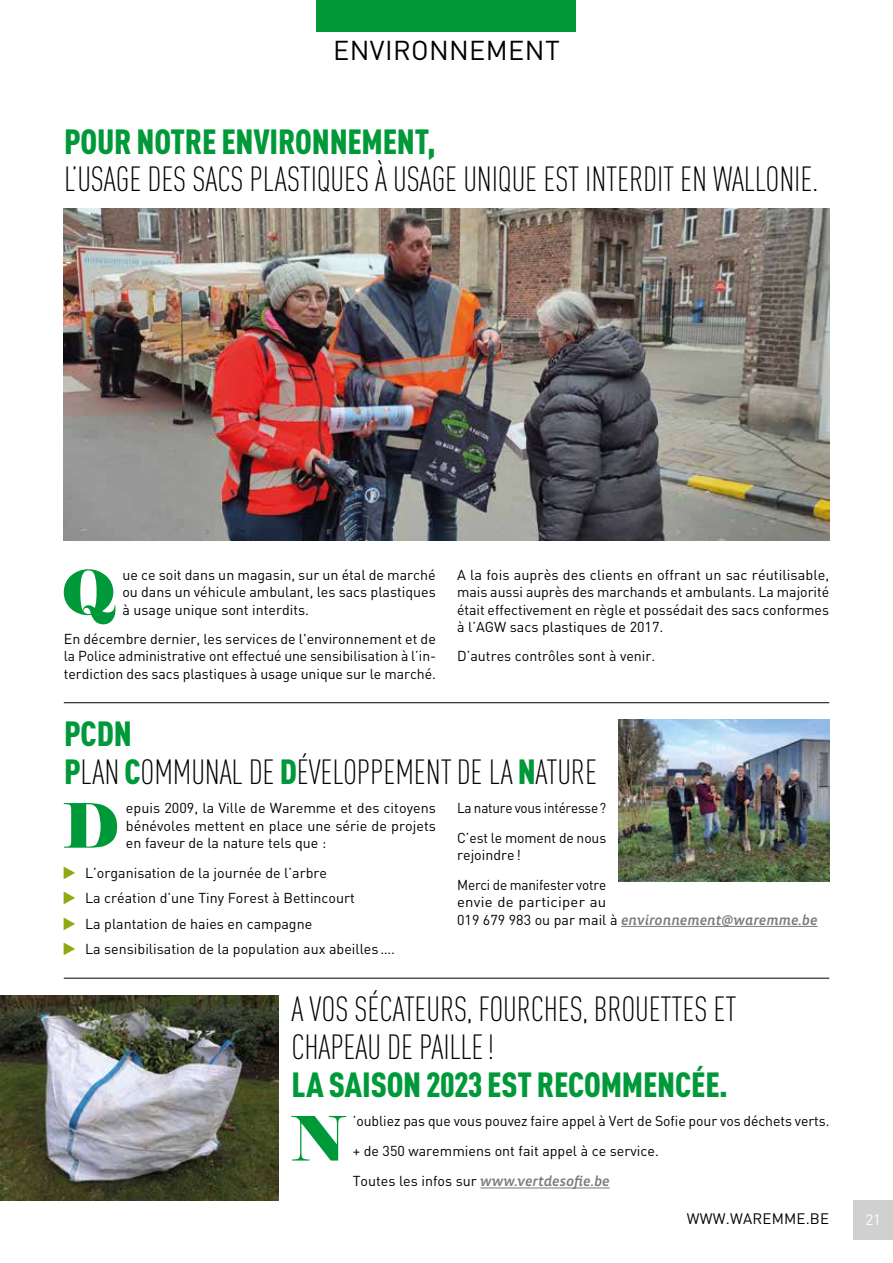
<style>
.page{position:relative;width:893px;height:1263px;background:#fff}
.page>*{position:absolute;margin:0;border:0;box-sizing:border-box;transform-origin:0 0}
.t1{font:61.2px "Elephant";color:#00993a}
.t2{font:300 34.5px/37.5px "DIN Cond";letter-spacing:-.005em;color:#020203}
.t3{font:900 34.5px "DIN Cond";letter-spacing:-.005em;color:#00993a}
.t4{font:27px "DIN";letter-spacing:.015em;color:#000}
.t5{font:15px "DIN";letter-spacing:.015em;color:#000}
.t6{font:15px "DIN";color:#fff}
.t7{font:14.25px/17.1px "DIN";color:#000;text-align:justify}
.t8{font:14.25px "Vista Sans Alt Med Ita";color:#7c7b7b}
.t9{font:14.25px/29.8px "DIN";color:#000;scale:.95 1}
.t10{font:14.25px "DIN";color:#000;scale:1.05 1}
.s1{font-weight:900;color:#00993a}
.s2{font-family:"DIN";color:#000}
</style>
<div class="page">
<div style="left:854px;top:1200px;width:39px;height:39px;background:#d0d0d0"></div>
<div style="left:317px;top:0;width:259px;height:32px;background:#00993a"></div>
<img style="left:64px;top:208px;width:765px;height:333px">
<hr style="left:480px;top:1188px;width:130px;height:1px;background:#7c7b7b">
<img style="left:0;top:995px;width:279px;height:205px">
<hr style="left:621px;top:926px;width:197px;height:1px;background:#7c7b7b">
<img style="left:619px;top:720px;width:210px;height:161px">
<hr style="left:64px;top:702px;width:765px;height:1px;background:#000">
<hr style="left:64px;top:978px;width:765px;height:1px;background:#000">
<h3 class="t4" style="left:333px;top:34px;width:228px">ENVIRONNEMENT</h3>
<h2 class="t3" style="left:64px;top:120px;width:373px">POUR NOTRE ENVIRONNEMENT,</h2>
<h2 class="t2" style="left:64px;top:160px;width:756px">L’USAGE DES SACS PLASTIQUES À USAGE UNIQUE EST INTERDIT EN WALLONIE.</h2>
<h1 class="t1" style="left:61px;top:554px;width:57px">Q</h1>
<p class="t7" style="left:122px;top:566px;width:315px">ue ce soit dans un magasin, sur un étal de marché ou dans un véhicule ambulant, les sacs plastiques à usage unique sont interdits.</p>
<p class="t7" style="left:64px;top:630px;width:374px">En décembre dernier, les services de l'environnement et de la Police administrative ont effectué une sensibilisation à l’in&shy;terdiction des sacs plastiques à usage unique sur le marché.</p>
<p class="t7" style="left:457px;top:566px;width:374px">A la fois auprès des clients en offrant un sac réutilisable, mais aussi auprès des marchands et ambulants. La majorité était effectivement en règle et possédait des sacs conformes à l’AGW sacs plastiques de 2017.</p>
<p class="t7" style="left:457px;top:647px;width:200px">D’autres contrôles sont à venir.</p>
<h2 class="t2" style="left:64px;top:715px;width:535px"><span class="s1">PCDN<br>P</span>LAN <span class="s1">C</span>OMMUNAL DE <span class="s1">D</span>ÉVELOPPEMENT DE LA <span class="s1">N</span>ATURE</h2>
<h1 class="t1" style="left:62px;top:787px;width:59px">D</h1>
<p class="t7" style="left:126px;top:799px;width:312px">epuis 2009, la Ville de Waremme et des citoyens bénévoles mettent en place une série de projets en faveur de la nature tels que :</p>
<p class="t7" style="left:85px;top:859px;width:311px;line-height:25.7px;text-align:left">L’organisation de la journée de l’arbre<br>La création d’une Tiny Forest à Bettincourt<br>La plantation de haies en campagne<br>La sensibilisation de la population aux abeilles….</p>
<p class="t9" style="left:457px;top:793px;width:158px">La nature vous intéresse?<br>C’est le moment de nous</p>
<p class="t7" style="left:457px;top:840px;width:151px;line-height:29.8px">rejoindre!<br>Merci de manifester votre</p>
<p class="t10" style="left:457px;top:893px;width:144px">envie de participer au</p>
<p class="t8" style="left:457px;top:912px;width:362px"><span class="s2">019 679 983 ou par mail à</span> environnement@waremme.be</p>
<h2 class="t2" style="left:292px;top:990px;width:446px">A VOS SÉCATEURS, FOURCHES, BROUETTES ET<br>CHAPEAU DE PAILLE!</h2>
<h2 class="t3" style="left:292px;top:1062px;width:438px">LA SAISON 2023 EST RECOMMENCÉE.</h2>
<h1 class="t1" style="left:292px;top:1100px;width:57px">N</h1>
<p class="t7" style="left:353px;top:1106px;width:478px;line-height:29.8px">’oubliez pas que vous pouvez faire appel à Vert de Sofie pour vos déchets verts. + de 350 waremmiens ont fait appel à ce service.</p>
<p class="t8" style="left:353px;top:1174px;width:259px"><span class="s2">Toutes les infos sur</span> www.vertdesofie.be</p>
<p class="t5" style="left:687px;top:1209px;width:144px">WWW.WAREMME.BE</p>
<p class="t6" style="left:865px;top:1210px;width:17px">21</p>
</div>
